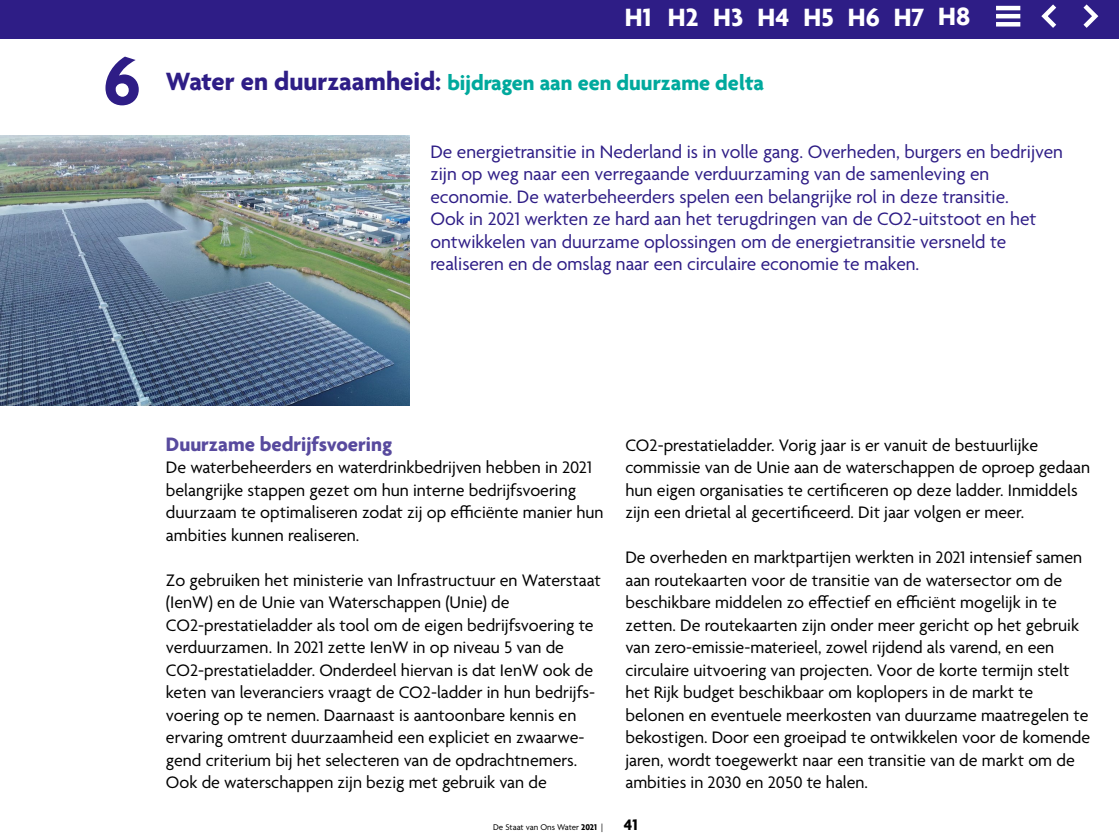
<style>
.page{position:relative;width:1119px;height:840px;background:#fff}
.page>*{position:absolute;margin:0;border:0;box-sizing:border-box;transform-origin:0 0}
.Hoofdstuk_cijfer{font:700 72px "Agenda";color:#2e1d86}
.t1{font:700 27px "Agenda";color:#fff}
.hoofdstuktitel{font:700 22.5px "Agenda";color:#00a99d}
.Blauwe_kop__alinea{font:700 21px "Agenda";color:#584a9e}
.leader__intro{font:19.5px/22.5px "Agenda";color:#2e1d86}
.t2{font:18px/22.5px "Agenda";color:#000}
.t3{font:700 16.5px "Agenda";color:#000}
.t4{font:9px "Agenda";color:#000}
.s1{font-size:27px;color:#2e1d86}
.s2{font-weight:700}
</style>
<div class="page">
<div style="left:0;top:0;width:1118px;height:38px;background:#2e1d86"></div>
<img style="left:0;top:135px;width:409px;height:270px">
<svg style="left:1083px;top:4px;width:16px;height:24px"></svg>
<svg style="left:1041px;top:4px;width:16px;height:24px"></svg>
<div style="left:995px;top:22px;width:25px;height:5px;background:#fff"></div>
<hr style="left:995px;top:14px;width:25px;height:4px;background:#fff">
<hr style="left:995px;top:6px;width:25px;height:4px;background:#fff">
<p class="Hoofdstuk_cijfer" style="left:103px;top:42px;width:39px">6</p>
<h2 class="t1" style="left:624px;top:3px;width:347px">H1 H2 H3 H4 H5 H6 H7 H8</h2>
<p class="hoofdstuktitel" style="left:166px;top:71px;width:599px"><span class="s1">Water en duurzaamheid:</span> bijdragen aan een duurzame delta</p>
<p class="leader__intro" style="left:430px;top:141px;width:634px">De energietransitie in Nederland is in volle gang. Overheden, burgers en bedrijven zijn op weg naar een verregaande verduurzaming van de samenleving en economie. De waterbeheerders spelen een belangrijke rol in deze transitie.<br>Ook in 2021 werkten ze hard aan het terugdringen van de CO2-uitstoot en het ontwikkelen van duurzame oplossingen om de energietransitie versneld te realiseren en de omslag naar een circulaire economie te maken.</p>
<p class="Blauwe_kop__alinea" style="left:166px;top:432px;width:228px">Duurzame bedrijfsvoering</p>
<p class="t2" style="left:166px;top:457px;width:439px">De waterbeheerders en waterdrinkbedrijven hebben in 2021 belangrijke stappen gezet om hun interne bedrijfsvoering duurzaam te optimaliseren zodat zij op efficiënte manier hun ambities kunnen realiseren.</p>
<p class="t2" style="left:166px;top:569px;width:436px">Zo gebruiken het ministerie van Infrastructuur en Waterstaat (IenW) en de Unie van Waterschappen (Unie) de CO2-prestatieladder als tool om de eigen bedrijfsvoering te verduurzamen. In 2021 zette IenW in op niveau 5 van de CO2-prestatieladder. Onderdeel hiervan is dat IenW ook de keten van leveranciers vraagt de CO2-ladder in hun bedrijfs&shy;voering op te nemen. Daarnaast is aantoonbare kennis en ervaring omtrent duurzaamheid een expliciet en zwaarwe&shy;gend criterium bij het selecteren van de opdrachtnemers.</p>
<p class="t2" style="left:166px;top:772px;width:382px">Ook de waterschappen zijn bezig met gebruik van de</p>
<p class="t2" style="left:625px;top:434px;width:466px">CO2-prestatieladder. Vorig jaar is er vanuit de bestuurlijke commissie van de Unie aan de waterschappen de oproep gedaan hun eigen organisaties te certificeren op deze ladder. Inmiddels zijn een drietal al gecertificeerd. Dit jaar volgen er meer.</p>
<p class="t2" style="left:625px;top:547px;width:466px">De overheden en marktpartijen werkten in 2021 intensief samen aan routekaarten voor de transitie van de watersector om de beschikbare middelen zo effectief en efficiënt mogelijk in te zetten. De routekaarten zijn onder meer gericht op het gebruik van zero-emissie-materieel, zowel rijdend als varend, en een circulaire uitvoering van projecten. Voor de korte termijn stelt het Rijk budget beschikbaar om koplopers in de markt te belonen en eventuele meerkosten van duurzame maatregelen te bekostigen. Door een groeipad te ontwikkelen voor de komende jaren, wordt toegewerkt naar een transitie van de markt om de ambities in 2030 en 2050 te halen.</p>
<p class="t4" style="left:493px;top:822px;width:111px">De Staat van Ons Water <span class="s2">2021</span> |</p>
<p class="t3" style="left:624px;top:815px;width:15px">41</p>
</div>
